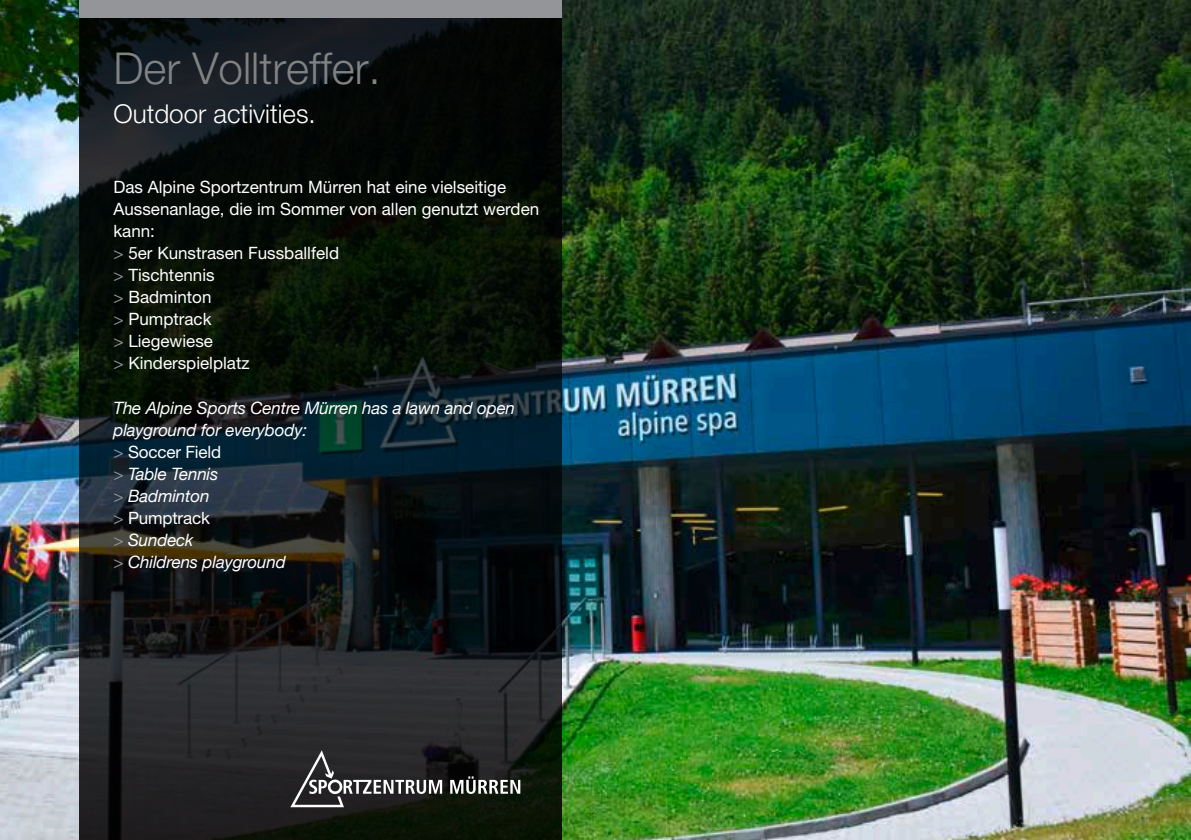
<style>
.page{position:relative;width:1191px;height:840px;background:#fff}
.page>*{position:absolute;margin:0;border:0;box-sizing:border-box;transform-origin:0 0}
.t1{font:300 44px "Helvetica Neue";color:#808284}
.t2{font:300 26px "Helvetica Neue";color:#fff}
.t3{font:17px/22px "Helvetica Neue";color:#fff}
.t4{font:italic 17px/22px "Helvetica Neue";letter-spacing:-.01em;color:#fff}
.s1{color:#939598}
.s2{font-style:normal;color:#939598}
.s3{font-style:normal}
</style>
<div class="page">
<img style="left:0;top:0;width:1191px;height:839px">
<svg style="left:79px;top:17px;width:482px;height:822px;background:#101716"></svg>
<div style="left:79px;top:0;width:482px;height:17px;background:#939598"></div>
<svg style="left:450px;top:776px;width:70px;height:17px"></svg>
<svg style="left:290px;top:749px;width:152px;height:57px;background:#414041"></svg>
<h1 class="t1" style="left:113px;top:42px;width:269px">Der Volltreffer.</h1>
<h2 class="t2" style="left:113px;top:97px;width:204px">Outdoor activities.</h2>
<p class="t3" style="left:113px;top:176px;width:427px">Das Alpine Sportzentrum Mürren hat eine vielseitige<br>Aussenanlage, die im Sommer von allen genutzt werden kann:<br><span class="s1">&gt;</span> 5er Kunstrasen Fussballfeld<br><span class="s1">&gt;</span> Tischtennis<br><span class="s1">&gt;</span> Badminton<br><span class="s1">&gt;</span> Pumptrack<br><span class="s1">&gt;</span> Liegewiese<br><span class="s1">&gt;</span> Kinderspielplatz</p>
<p class="t4" style="left:113px;top:396px;width:403px">The Alpine Sports Centre Mürren has a lawn and open playground for everybody:<br><span class="s2">&gt;</span> <span class="s3">Soccer Field<br></span><span class="s2">&gt;</span> Table Tennis<br><span class="s2">&gt;</span> Badminton<br><span class="s2">&gt;</span> <span class="s3">Pumptrack<br></span><span class="s2">&gt;</span> Sundeck<br><span class="s2">&gt;</span> Childrens playground</p>
</div>
